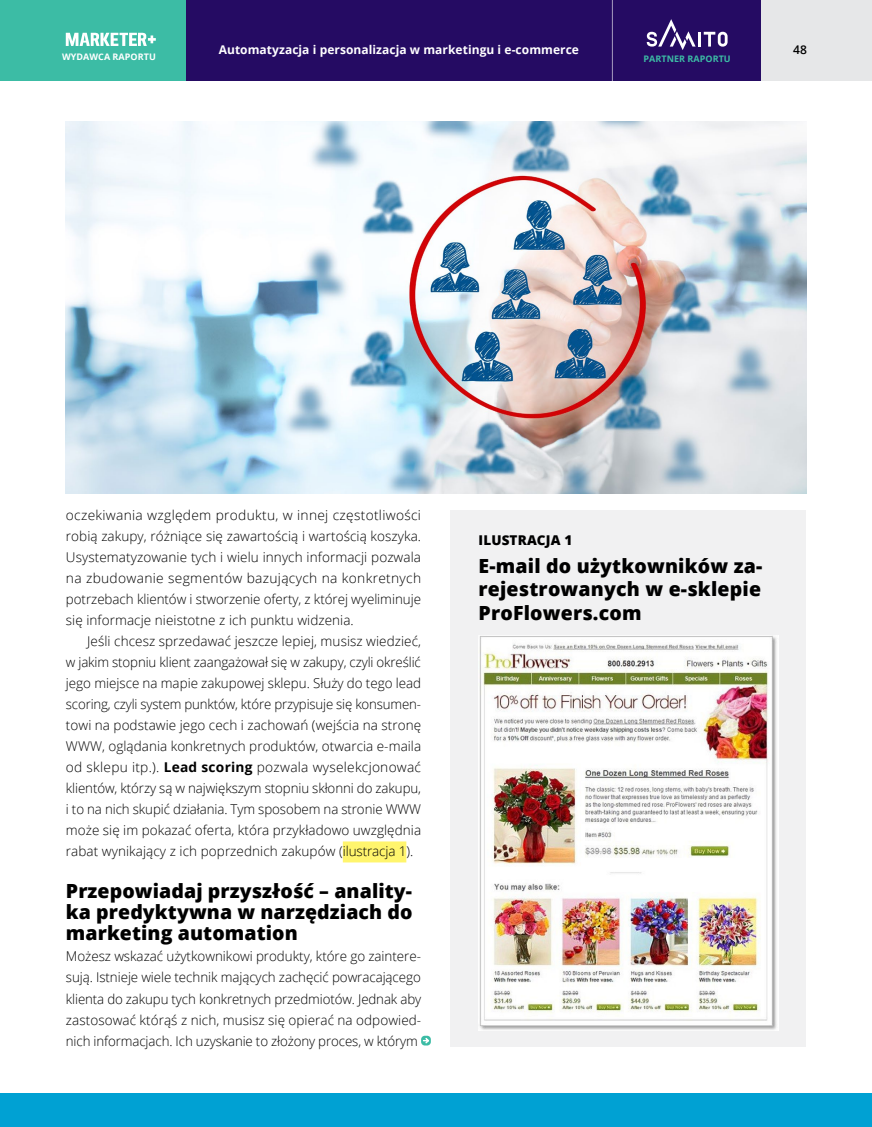
<style>
.page{position:relative;width:872px;height:1127px;background:#fff}
.page>*{position:absolute;margin:0;border:0;box-sizing:border-box;transform-origin:0 0}
.t1{font:800 19.5px/21px "Open Sans";letter-spacing:.005em;color:#000;text-align:justify}
.t2{font:300 13.5px/21px "Open Sans";letter-spacing:.005em;color:#000;text-align:justify}
.t3{font:800 13.5px "Open Sans";letter-spacing:.01em;color:#000}
.t4{font:700 12px "Open Sans";letter-spacing:.005em;color:#fff}
.t5{font:600 12px "Open Sans";color:#000}
.t6{font:700 9px "Open Sans";letter-spacing:.005em;color:#fff}
.t7{font:700 9px "Open Sans";letter-spacing:.005em;color:#3cbca5}
.s1{font-weight:700}
</style>
<div class="page">
<div style="left:149px;top:0;width:723px;height:80px;background:#250b63"></div>
<div style="left:761px;top:0;width:111px;height:80px;background:#e6e7e8"></div>
<div style="left:0;top:0;width:185px;height:80px;background:#3cbca5"></div>
<hr style="left:612px;top:0;width:1px;height:81px;background:#fff">
<div style="left:0;top:1093px;width:872px;height:34px;background:#00a1d3"></div>
<svg style="left:66px;top:33px;width:90px;height:13px"></svg>
<hr style="left:697px;top:32px;width:3px;height:15px;background:#fff">
<svg style="left:703px;top:32px;width:24px;height:15px"></svg>
<svg style="left:646px;top:19px;width:49px;height:31px"></svg>
<div style="left:343px;top:841px;width:63px;height:21px;background:#fff56d"></div>
<div style="left:451px;top:510px;width:355px;height:536px;background:#f1f1f2"></div>
<img style="left:478px;top:635px;width:301px;height:395px">
<img style="left:66px;top:121px;width:740px;height:372px">
<div style="left:421px;top:1036px;width:10px;height:9px;background:#3cbca5;border-radius:4px"></div>
<svg style="left:423px;top:1037px;width:6px;height:7px"></svg>
<p class="t4" style="left:219px;top:41px;width:362px">Automatyzacja i personalizacja w marketingu i e-commerce</p>
<p class="t5" style="left:793px;top:41px;width:15px">48</p>
<p class="t6" style="left:62px;top:51px;width:95px">WYDAWCA RAPORTU</p>
<p class="t7" style="left:643px;top:53px;width:89px">PARTNER RAPORTU</p>
<p class="t2" style="left:66px;top:505px;width:357px">oczekiwania względem produktu, w innej częstotliwości robią zakupy, różniące się zawartością i wartością koszyka.<br>Usystematyzowanie tych i wielu innych informacji pozwala na zbudowanie segmentów bazujących na konkretnych potrzebach klientów i stworzenie oferty, z której wyeliminuje się informacje nieistotne z ich punktu widzenia.</p>
<p class="t2" style="left:66px;top:631px;width:357px;text-indent:21px">Jeśli chcesz sprzedawać jeszcze lepiej, musisz wiedzieć, w jakim stopniu klient zaangażował się w zakupy, czyli określić jego miejsce na mapie zakupowej sklepu. Służy do tego lead scoring, czyli system punktów, które przypisuje się konsumen&shy;towi na podstawie jego cech i zachowań (wejścia na stronę WWW, oglądania konkretnych produktów, otwarcia e-maila od sklepu itp.). <span class="s1">Lead scoring</span> pozwala wyselekcjonować klientów, którzy są w największym stopniu skłonni do zakupu, i to na nich skupić działania. Tym sposobem na stronie WWW może się im pokazać oferta, która przykładowo uwzględnia rabat wynikający z ich poprzednich zakupów (ilustracja 1).</p>
<h1 class="t1" style="left:66px;top:880px;width:348px">Przepowiadaj przyszłość – anality&shy;ka predyktywna w narzędziach do marketing automation</h1>
<p class="t2" style="left:66px;top:946px;width:357px">Możesz wskazać użytkownikowi produkty, które go zaintere&shy;sują. Istnieje wiele technik mających zachęcić powracającego klienta do zakupu tych konkretnych przedmiotów. Jednak aby zastosować którąś z nich, musisz się opierać na odpowied&shy;nich informacjach. Ich uzyskanie to złożony proces, w którym</p>
<p class="t3" style="left:478px;top:529px;width:95px">ILUSTRACJA 1</p>
<h1 class="t1" style="left:478px;top:553px;width:285px;line-height:23.4px">E-mail do użytkowników za&shy;rejestrowanych w e-sklepie ProFlowers.com</h1>
</div>
